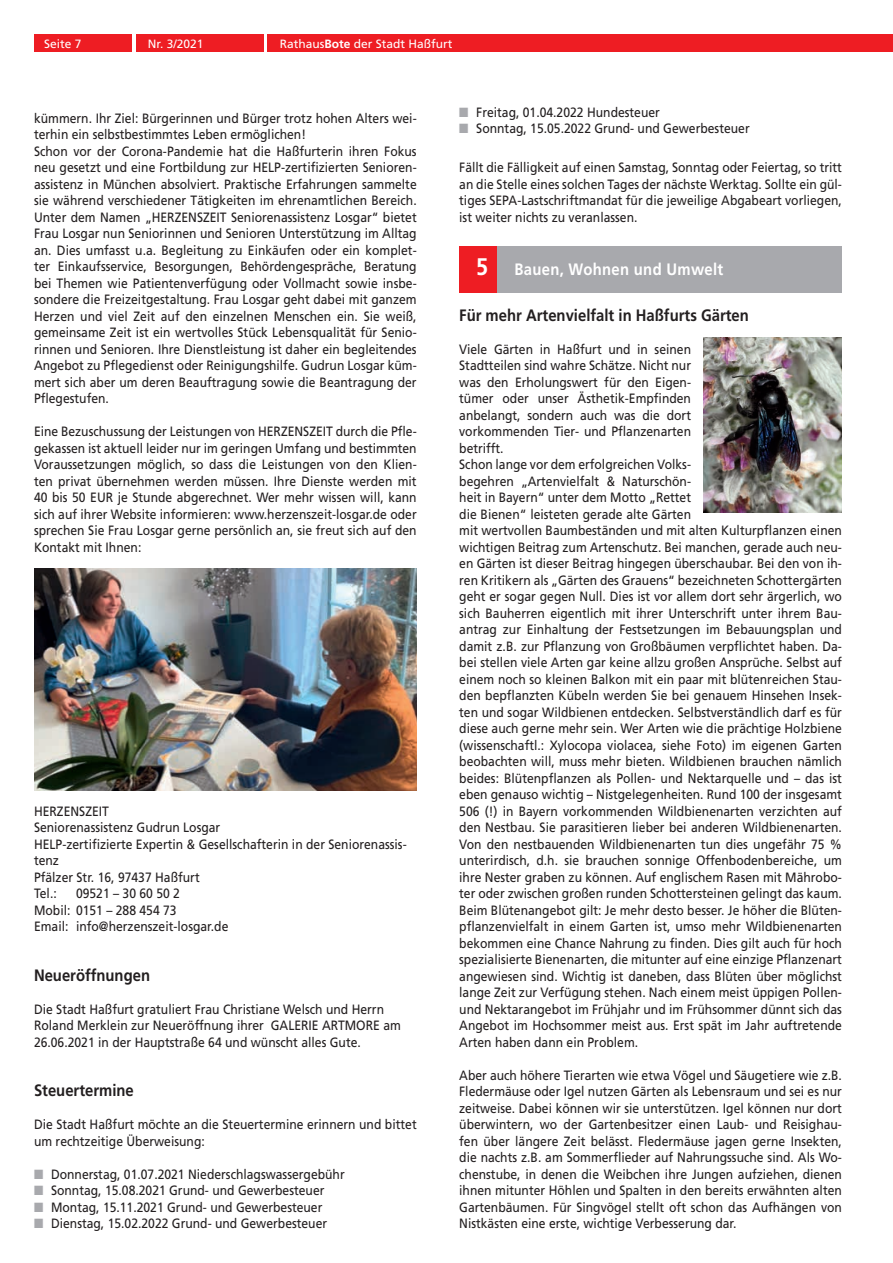
<style>
.page{position:relative;width:893px;height:1263px;background:#fff}
.page>*{position:absolute;margin:0;border:0;box-sizing:border-box;transform-origin:0 0}
.t1{font:700 16.5px "Frutiger";color:#231f20;scale:.9 1}
.t2{font:700 16.5px "Frutiger";letter-spacing:.02em;color:#fff;scale:.9 1}
.t3{font:13.5px/16.5px "Frutiger";color:#231f20;scale:.9 1}
.t4{font:12px "Frutiger";color:#fff}
.s1{font-weight:700}
.s2{color:#a8a9ad}
.s3{font-size:24px}
</style>
<div class="page">
<div style="left:34px;top:34px;width:98px;height:17px;background:#ee1d23"></div>
<div style="left:136px;top:34px;width:128px;height:17px;background:#ee1d23"></div>
<div style="left:268px;top:34px;width:625px;height:17px;background:#ee1d23"></div>
<img style="left:34px;top:568px;width:383px;height:222px">
<div style="left:459px;top:246px;width:38px;height:47px;background:#ee1d23"></div>
<div style="left:497px;top:246px;width:345px;height:47px;background:#a8a9ad"></div>
<img style="left:704px;top:337px;width:138px;height:175px">
<p class="t4" style="left:44px;top:37px;width:39px">Seite 7</p>
<p class="t4" style="left:148px;top:37px;width:57px">Nr. 3/2021</p>
<p class="t4" style="left:280px;top:37px;width:174px">Rathaus<span class="s1">Bote</span> der Stadt Haßfurt</p>
<p class="t3" style="left:34px;top:110px;width:427px">kümmern. Ihr Ziel: Bürgerinnen und Bürger trotz hohen Alters wei&shy;terhin ein selbstbestimmtes Leben ermöglichen!<br>Schon vor der Corona-Pandemie hat die Haßfurterin ihren Fokus neu gesetzt und eine Fortbildung zur HELP-zertifizierten Senioren&shy;assistenz in München absolviert. Praktische Erfahrungen sammelte sie während verschiedener Tätigkeiten im ehrenamtlichen Bereich.<br>Unter dem Namen „HERZENSZEIT Seniorenassistenz Losgar“ bietet Frau Losgar nun Seniorinnen und Senioren Unterstützung im Alltag an. Dies umfasst u.a. Begleitung zu Einkäufen oder ein komplet&shy;ter Einkaufsservice, Besorgungen, Behördengespräche, Beratung bei Themen wie Patientenverfügung oder Vollmacht sowie insbe&shy;sondere die Freizeitgestaltung. Frau Losgar geht dabei mit ganzem Herzen und viel Zeit auf den einzelnen Menschen ein. Sie weiß, gemeinsame Zeit ist ein wertvolles Stück Lebensqualität für Senio&shy;rinnen und Senioren. Ihre Dienstleistung ist daher ein begleitendes Angebot zu Pflegedienst oder Reinigungshilfe. Gudrun Losgar küm&shy;mert sich aber um deren Beauftragung sowie die Beantragung der Pflegestufen.</p>
<p class="t3" style="left:34px;top:423px;width:427px;text-align:justify">Eine Bezuschussung der Leistungen von HERZENSZEIT durch die Pfle&shy;gekassen ist aktuell leider nur im geringen Umfang und bestimmten Voraussetzungen möglich, so dass die Leistungen von den Klien&shy;ten privat übernehmen werden müssen. Ihre Dienste werden mit 40 bis 50 EUR je Stunde abgerechnet. Wer mehr wissen will, kann sich auf ihrer Website informieren: www.herzenszeit-losgar.de oder sprechen Sie Frau Losgar gerne persönlich an, sie freut sich auf den Kontakt mit Ihnen:</p>
<p class="t3" style="left:34px;top:803px;width:416px">HERZENSZEIT<br>Seniorenassistenz Gudrun Losgar<br>HELP-zertifizierte Expertin &amp; Gesellschafterin in der Seniorenassis&shy;tenz<br>Pfälzer Str. 16, 97437 Haßfurt<br>Tel.:</p>
<p class="t3" style="left:34px;top:885px;width:218px;text-indent:42px">09521 – 30 60 50 2<br>Mobil: 0151 – 288 454 73<br>Email: info@herzenszeit-losgar.de</p>
<p class="t1" style="left:34px;top:965px;width:130px">Neueröffnungen</p>
<p class="t3" style="left:34px;top:1001px;width:409px">Die Stadt Haßfurt gratuliert Frau Christiane Welsch und Herrn<br>Roland Merklein zur Neueröffnung ihrer GALERIE ARTMORE am<br>26.06.2021 in der Hauptstraße 64 und wünscht alles Gute.</p>
<p class="t1" style="left:34px;top:1081px;width:112px">Steuertermine</p>
<p class="t3" style="left:34px;top:1116px;width:427px">Die Stadt Haßfurt möchte an die Steuertermine erinnern und bittet um rechtzeitige Überweisung:</p>
<p class="t3" style="left:34px;top:1166px;width:347px"><span class="s2">■</span> Donnerstag, 01.07.2021 Niederschlagswassergebühr</p>
<p class="t3" style="left:34px;top:1182px;width:324px"><span class="s2">■</span> Sonntag, 15.08.2021 Grund- und Gewerbesteuer</p>
<p class="t3" style="left:34px;top:1199px;width:322px"><span class="s2">■</span> Montag, 15.11.2021 Grund- und Gewerbesteuer</p>
<p class="t3" style="left:34px;top:1215px;width:327px"><span class="s2">■</span> Dienstag, 15.02.2022 Grund- und Gewerbesteuer</p>
<p class="t3" style="left:459px;top:103px;width:224px"><span class="s2">■</span> Freitag, 01.04.2022 Hundesteuer</p>
<p class="t3" style="left:459px;top:120px;width:324px"><span class="s2">■</span> Sonntag, 15.05.2022 Grund- und Gewerbesteuer</p>
<p class="t3" style="left:459px;top:159px;width:427px;text-align:justify">Fällt die Fälligkeit auf einen Samstag, Sonntag oder Feiertag, so tritt an die Stelle eines solchen Tages der nächste Werktag. Sollte ein gül&shy;tiges SEPA-Lastschriftmandat für die jeweilige Abgabeart vorliegen, ist weiter nichts zu veranlassen.</p>
<p class="t2" style="left:476px;top:259px;width:276px"><span class="s3">5</span> Bauen, Wohnen und Umwelt</p>
<p class="t1" style="left:459px;top:305px;width:323px">Für mehr Artenvielfalt in Haßfurts Gärten</p>
<p class="t3" style="left:459px;top:341px;width:427px">Viele Gärten in Haßfurt und in seinen<br>Stadtteilen sind wahre Schätze. Nicht nur<br>was den Erholungswert für den Eigen-<br>tümer oder unser Ästhetik-Empfinden<br>anbelangt, sondern auch was die dort<br>vorkommenden Tier- und Pflanzenarten<br>betrifft.<br>Schon lange vor dem erfolgreichen Volks-<br>begehren „Artenvielfalt &amp; Naturschön-<br>heit in Bayern“ unter dem Motto „Rettet<br>die Bienen“ leisteten gerade alte Gärten<br>mit wertvollen Baumbeständen und mit alten Kulturpflanzen einen wichtigen Beitrag zum Artenschutz. Bei manchen, gerade auch neu&shy;en Gärten ist dieser Beitrag hingegen überschaubar. Bei den von ih&shy;ren Kritikern als „Gärten des Grauens“ bezeichneten Schottergärten geht er sogar gegen Null. Dies ist vor allem dort sehr ärgerlich, wo sich Bauherren eigentlich mit ihrer Unterschrift unter ihrem Bau&shy;antrag zur Einhaltung der Festsetzungen im Bebauungsplan und damit z.B. zur Pflanzung von Großbäumen verpflichtet haben. Da&shy;bei stellen viele Arten gar keine allzu großen Ansprüche. Selbst auf einem noch so kleinen Balkon mit ein paar mit blütenreichen Stau&shy;den bepflanzten Kübeln werden Sie bei genauem Hinsehen Insek&shy;ten und sogar Wildbienen entdecken. Selbstverständlich darf es für diese auch gerne mehr sein. Wer Arten wie die prächtige Holzbiene (wissenschaftl.: Xylocopa violacea, siehe Foto) im eigenen Garten beobachten will, muss mehr bieten. Wildbienen brauchen nämlich beides: Blütenpflanzen als Pollen- und Nektarquelle und – das ist eben genauso wichtig – Nistgelegenheiten. Rund 100 der insgesamt 506 (!) in Bayern vorkommenden Wildbienenarten verzichten auf den Nestbau. Sie parasitieren lieber bei anderen Wildbienenarten.<br>Von den nestbauenden Wildbienenarten tun dies ungefähr 75 % unterirdisch, d.h. sie brauchen sonnige Offenbodenbereiche, um ihre Nester graben zu können. Auf englischem Rasen mit Mährobo&shy;ter oder zwischen großen runden Schottersteinen gelingt das kaum.<br>Beim Blütenangebot gilt: Je mehr desto besser. Je höher die Blüten&shy;pflanzenvielfalt in einem Garten ist, umso mehr Wildbienenarten bekommen eine Chance Nahrung zu finden. Dies gilt auch für hoch spezialisierte Bienenarten, die mitunter auf eine einzige Pflanzenart angewiesen sind. Wichtig ist daneben, dass Blüten über möglichst lange Zeit zur Verfügung stehen. Nach einem meist üppigen Pollen&shy;und Nektarangebot im Frühjahr und im Frühsommer dünnt sich das Angebot im Hochsommer meist aus. Erst spät im Jahr auftretende Arten haben dann ein Problem.</p>
<p class="t3" style="left:459px;top:1067px;width:427px;text-align:justify">Aber auch höhere Tierarten wie etwa Vögel und Säugetiere wie z.B.<br>Fledermäuse oder Igel nutzen Gärten als Lebensraum und sei es nur zeitweise. Dabei können wir sie unterstützen. Igel können nur dort überwintern, wo der Gartenbesitzer einen Laub- und Reisighau&shy;fen über längere Zeit belässt. Fledermäuse jagen gerne Insekten, die nachts z.B. am Sommerflieder auf Nahrungssuche sind. Als Wo&shy;chenstube, in denen die Weibchen ihre Jungen aufziehen, dienen ihnen mitunter Höhlen und Spalten in den bereits erwähnten alten Gartenbäumen. Für Singvögel stellt oft schon das Aufhängen von Nistkästen eine erste, wichtige Verbesserung dar.</p>
</div>
